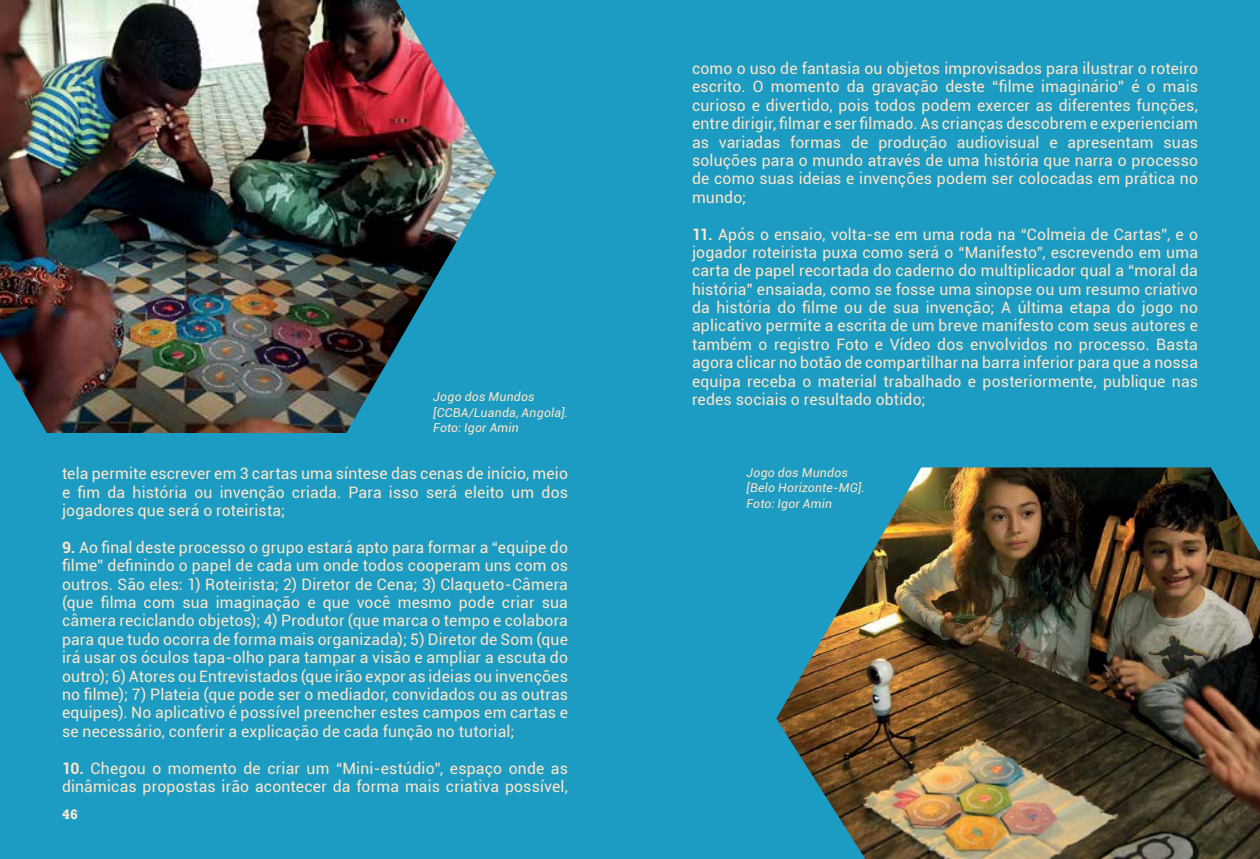
<style>
.page{position:relative;width:1260px;height:859px;background:#fff}
.page>*{position:absolute;margin:0;border:0;box-sizing:border-box;transform-origin:0 0}
.t1{font:15.75px/18.4px "Roboto";letter-spacing:.01em;color:#ffe6ca;text-align:justify}
.t2{font:700 14px "Rockwell";color:#ffead4}
.t3{font:italic 12.25px/15.8px "Roboto";letter-spacing:.02em;color:#ffe6ca}
.s1{font-weight:700}
</style>
<div class="page">
<div style="left:0;top:0;width:1260px;height:858px;background:#1c9cc2"></div>
<img style="left:776px;top:467px;width:484px;height:391px">
<img style="left:0;top:0;width:496px;height:433px">
<p class="t3" style="left:433px;top:388px;width:136px">Jogo dos Mundos [CCBA/Luanda, Angola].<br>Foto: Igor Amin</p>
<p class="t1" style="left:62px;top:463px;width:507px">tela permite escrever em 3 cartas uma síntese das cenas de início, meio e fim da história ou invenção criada. Para isso será eleito um dos jogadores que será o roteirista;</p>
<p class="t1" style="left:62px;top:537px;width:507px"><span class="s1">9.</span> Ao final deste processo o grupo estará apto para formar a “equipe do filme” definindo o papel de cada um onde todos cooperam uns com os outros. São eles: 1) Roteirista; 2) Diretor de Cena; 3) Claqueto-Câmera (que filma com sua imaginação e que você mesmo pode criar sua câmera reciclando objetos); 4) Produtor (que marca o tempo e colabora para que tudo ocorra de forma mais organizada); 5) Diretor de Som (que irá usar os óculos tapa-olho para tampar a visão e ampliar a escuta do outro); 6) Atores ou Entrevistados (que irão expor as ideias ou invenções no filme); 7) Plateia (que pode ser o mediador, convidados ou as outras equipes). No aplicativo é possível preencher estes campos em cartas e se necessário, conferir a explicação de cada função no tutorial;</p>
<p class="t1" style="left:62px;top:758px;width:508px"><span class="s1">10.</span> Chegou o momento de criar um “Mini-estúdio”, espaço onde as dinâmicas propostas irão acontecer da forma mais criativa possível,</p>
<p class="t2" style="left:62px;top:805px;width:17px">46</p>
<p class="t1" style="left:692px;top:59px;width:508px">como o uso de fantasia ou objetos improvisados para ilustrar o roteiro escrito. O momento da gravação deste “filme imaginário” é o mais curioso e divertido, pois todos podem exercer as diferentes funções, entre dirigir, filmar e ser filmado. As crianças descobrem e experienciam as variadas formas de produção audiovisual e apresentam suas soluções para o mundo através de uma história que narra o processo de como suas ideias e invenções podem ser colocadas em prática no mundo;</p>
<p class="t1" style="left:692px;top:224px;width:508px"><span class="s1">11.</span> Após o ensaio, volta-se em uma roda na “Colmeia de Cartas”, e o jogador roteirista puxa como será o “Manifesto”, escrevendo em uma carta de papel recortada do caderno do multiplicador qual a “moral da história” ensaiada, como se fosse uma sinopse ou um resumo criativo da história do filme ou de sua invenção; A última etapa do jogo no aplicativo permite a escrita de um breve manifesto com seus autores e também o registro Foto e Vídeo dos envolvidos no processo. Basta agora clicar no botão de compartilhar na barra inferior para que a nossa equipa receba o material trabalhado e posteriormente, publique nas redes sociais o resultado obtido;</p>
<p class="t3" style="left:747px;top:464px;width:120px">Jogo dos Mundos [Belo Horizonte-MG].<br>Foto: Igor Amin</p>
</div>
